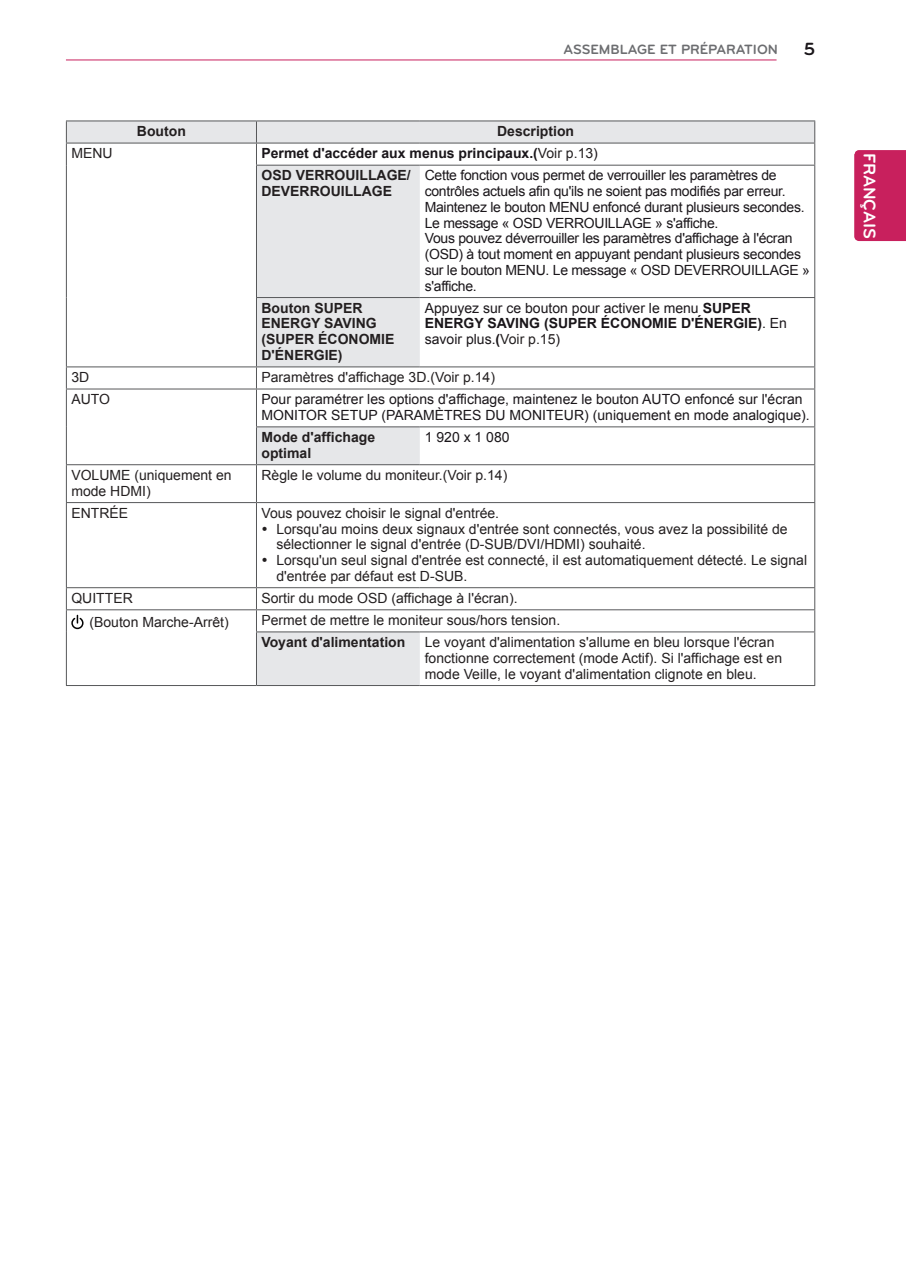
<style>
.page{position:relative;width:906px;height:1278px;background:#fff}
.page>*{position:absolute;margin:0;border:0;box-sizing:border-box;transform-origin:0 0}
.t1{font:700 21px "Bryant LG";color:#fff}
.t2{font:700 18.38px "Bryant LG";color:#1a161a}
.t3{font:700 17.5px "Bryant LG";color:#fff}
.Body{font:14px/15.8px "Arial";color:#231f20}
.Body-2{font:14px/15.8px "Arial";letter-spacing:-.02em;color:#1a161a}
.Body-3{font:14px/15.8px "Arial";color:#1a161a}
.Body-Bullet{font:14px/15.8px "Arial";color:#231f20}
.Body-Bold-Center{font:700 14px/15.8px "Arial";color:#231f20}
.Body-4{font:700 14px "Arial";color:#1a161a}
.t4{font:700 14px "Bryant LG";color:#6c6d70}
.s1{font-weight:400;color:#231f20}
.s2{font-weight:400}
.s3{font-weight:700}
.s4{color:#231f20}
</style>
<div class="page">
<hr style="left:66px;top:60px;width:710px;height:1px;background:#c8205d">
<div style="left:854px;top:150px;width:52px;height:91px;background:#c8205d"></div>
<svg style="left:67px;top:122px;width:747px;height:563px"></svg>
<hr style="left:66px;top:464px;width:190px;height:1px;background:#57585a">
<hr style="left:66px;top:465px;width:1px;height:37px;background:#57585a">
<hr style="left:256px;top:465px;width:1px;height:37px;background:#57585a">
<hr style="left:66px;top:502px;width:190px;height:1px;background:#57585a">
<hr style="left:66px;top:121px;width:190px;height:1px;background:#57585a">
<hr style="left:256px;top:121px;width:164px;height:1px;background:#57585a">
<hr style="left:420px;top:121px;width:395px;height:1px;background:#57585a">
<hr style="left:66px;top:143px;width:190px;height:1px;background:#57585a">
<svg style="left:66px;top:121px;width:1px;height:44px"></svg>
<hr style="left:256px;top:143px;width:164px;height:1px;background:#57585a">
<svg style="left:256px;top:121px;width:1px;height:44px"></svg>
<hr style="left:420px;top:143px;width:395px;height:1px;background:#57585a">
<svg style="left:814px;top:121px;width:1px;height:44px"></svg>
<hr style="left:66px;top:165px;width:1px;height:132px;background:#57585a">
<hr style="left:256px;top:165px;width:164px;height:1px;background:#57585a">
<hr style="left:256px;top:166px;width:1px;height:131px;background:#57585a">
<hr style="left:420px;top:165px;width:395px;height:1px;background:#57585a">
<hr style="left:814px;top:166px;width:1px;height:131px;background:#57585a">
<hr style="left:66px;top:297px;width:1px;height:69px;background:#57585a">
<hr style="left:256px;top:297px;width:164px;height:1px;background:#57585a">
<hr style="left:256px;top:298px;width:1px;height:68px;background:#57585a">
<hr style="left:420px;top:297px;width:395px;height:1px;background:#57585a">
<hr style="left:814px;top:298px;width:1px;height:68px;background:#57585a">
<hr style="left:66px;top:366px;width:190px;height:1px;background:#57585a">
<svg style="left:66px;top:367px;width:1px;height:22px"></svg>
<hr style="left:256px;top:366px;width:164px;height:1px;background:#57585a">
<svg style="left:256px;top:367px;width:1px;height:22px"></svg>
<hr style="left:420px;top:366px;width:395px;height:1px;background:#57585a">
<svg style="left:814px;top:367px;width:1px;height:22px"></svg>
<hr style="left:66px;top:389px;width:190px;height:1px;background:#57585a">
<hr style="left:66px;top:389px;width:1px;height:38px;background:#57585a">
<hr style="left:256px;top:389px;width:164px;height:1px;background:#57585a">
<hr style="left:256px;top:389px;width:1px;height:37px;background:#57585a">
<hr style="left:420px;top:389px;width:395px;height:1px;background:#57585a">
<hr style="left:814px;top:389px;width:1px;height:37px;background:#57585a">
<hr style="left:66px;top:427px;width:1px;height:37px;background:#57585a">
<hr style="left:256px;top:426px;width:164px;height:1px;background:#57585a">
<hr style="left:256px;top:427px;width:1px;height:37px;background:#57585a">
<hr style="left:420px;top:426px;width:395px;height:1px;background:#57585a">
<hr style="left:814px;top:427px;width:1px;height:37px;background:#57585a">
<hr style="left:256px;top:464px;width:164px;height:1px;background:#57585a">
<hr style="left:420px;top:464px;width:395px;height:1px;background:#57585a">
<hr style="left:814px;top:465px;width:1px;height:37px;background:#57585a">
<hr style="left:66px;top:503px;width:1px;height:84px;background:#57585a">
<hr style="left:256px;top:502px;width:164px;height:1px;background:#57585a">
<hr style="left:256px;top:503px;width:1px;height:84px;background:#57585a">
<hr style="left:420px;top:502px;width:395px;height:1px;background:#57585a">
<hr style="left:814px;top:503px;width:1px;height:84px;background:#57585a">
<hr style="left:66px;top:587px;width:190px;height:1px;background:#57585a">
<hr style="left:256px;top:587px;width:164px;height:1px;background:#57585a">
<hr style="left:420px;top:587px;width:395px;height:1px;background:#57585a">
<hr style="left:66px;top:609px;width:190px;height:1px;background:#57585a">
<hr style="left:256px;top:609px;width:164px;height:1px;background:#57585a">
<svg style="left:256px;top:588px;width:1px;height:43px"></svg>
<hr style="left:420px;top:609px;width:395px;height:1px;background:#57585a">
<svg style="left:814px;top:588px;width:1px;height:43px"></svg>
<hr style="left:66px;top:632px;width:1px;height:53px;background:#57585a">
<hr style="left:256px;top:631px;width:164px;height:1px;background:#57585a">
<hr style="left:256px;top:632px;width:1px;height:53px;background:#57585a">
<hr style="left:420px;top:631px;width:395px;height:1px;background:#57585a">
<hr style="left:814px;top:632px;width:1px;height:53px;background:#57585a">
<hr style="left:66px;top:685px;width:190px;height:1px;background:#57585a">
<hr style="left:256px;top:685px;width:164px;height:1px;background:#57585a">
<hr style="left:420px;top:685px;width:395px;height:1px;background:#57585a">
<svg style="left:66px;top:588px;width:18px;height:44px"></svg>
<svg style="left:263px;top:526px;width:4px;height:5px"></svg>
<svg style="left:263px;top:558px;width:4px;height:4px"></svg>
<p class="t4" style="left:563px;top:41px;width:216px">ASSEMBLAGE ET PRÉPARATION</p>
<h2 class="t2" style="left:803px;top:37px;width:13px">5</h2>
<p class="Body-Bold-Center" style="left:137px;top:124px;width:50px">Bouton</p>
<p class="Body-Bold-Center" style="left:497px;top:124px;width:79px">Description</p>
<p class="Body" style="left:71px;top:146px;width:43px">MENU</p>
<p class="Body-4" style="left:261px;top:144px;width:338px">Permet d'accéder aux menus principaux.(<span class="s1">Voir p.13</span><span class="s2">)</span></p>
<p class="Body-Bold-Center" style="left:261px;top:168px;width:151px">OSD VERROUILLAGE/<br>DEVERROUILLAGE</p>
<p class="Body-2" style="left:425px;top:168px;width:362px">Cette fonction vous permet de verrouiller les paramètres de contrôles actuels afin qu'ils ne soient pas modifiés par erreur.</p>
<p class="Body-2" style="left:425px;top:199px;width:381px">Maintenez le bouton MENU enfoncé durant plusieurs secondes.</p>
<p class="Body-2" style="left:425px;top:215px;width:295px">Le message « OSD VERROUILLAGE » s'affiche.</p>
<p class="Body-2" style="left:425px;top:231px;width:386px">Vous pouvez déverrouiller les paramètres d'affichage à l'écran (OSD) à tout moment en appuyant pendant plusieurs secondes sur le bouton MENU. Le message « OSD DEVERROUILLAGE » s'affiche.</p>
<p class="Body-Bold-Center" style="left:261px;top:300px;width:135px">Bouton SUPER<br>ENERGY SAVING (SUPER ÉCONOMIE</p>
<p class="Body-Bold-Center" style="left:261px;top:348px;width:83px">D'ÉNERGIE)</p>
<p class="Body-3" style="left:425px;top:300px;width:364px">Appuyez sur ce bouton pour activer le menu <span class="s3">SUPER<br>ENERGY SAVING (SUPER ÉCONOMIE D'ÉNERGIE)</span>. En savoir plus.<span class="s3">(</span><span class="s4">Voir p.15</span>)</p>
<p class="Body" style="left:71px;top:369px;width:19px">3D</p>
<p class="Body" style="left:261px;top:369px;width:235px">Paramètres d'affichage 3D.(Voir p.14)</p>
<p class="Body" style="left:71px;top:391px;width:40px">AUTO</p>
<p class="Body-3" style="left:261px;top:391px;width:550px">Pour paramétrer les options d'affichage, maintenez le bouton AUTO enfoncé sur l'écran<br>MONITOR SETUP (PARAMÈTRES DU MONITEUR) (uniquement en mode analogique).</p>
<p class="Body-Bold-Center" style="left:261px;top:430px;width:115px">Mode d'affichage optimal</p>
<p class="Body-2" style="left:425px;top:429px;width:86px">1 920 x 1 080</p>
<p class="Body" style="left:71px;top:467px;width:162px">VOLUME (uniquement en mode HDMI)</p>
<p class="Body" style="left:261px;top:467px;width:247px">Règle le volume du moniteur.(Voir p.14)</p>
<p class="Body" style="left:71px;top:505px;width:58px">ENTRÉE</p>
<p class="Body" style="left:261px;top:505px;width:239px">Vous pouvez choisir le signal d'entrée.</p>
<p class="Body-Bullet" style="left:276px;top:521px;width:513px">Lorsqu'au moins deux signaux d'entrée sont connectés, vous avez la possibilité de sélectionner le signal d'entrée (D-SUB/DVI/HDMI) souhaité.</p>
<p class="Body-Bullet" style="left:276px;top:552px;width:532px">Lorsqu'un seul signal d'entrée est connecté, il est automatiquement détecté. Le signal d'entrée par défaut est D-SUB.</p>
<p class="Body" style="left:71px;top:590px;width:63px">QUITTER</p>
<p class="Body" style="left:261px;top:590px;width:258px">Sortir du mode OSD (affichage à l'écran).</p>
<p class="Body" style="left:89px;top:614px;width:141px">(Bouton Marche-Arrêt)</p>
<p class="Body" style="left:261px;top:612px;width:300px">Permet de mettre le moniteur sous/hors tension.</p>
<p class="Body-Bold-Center" style="left:261px;top:635px;width:145px">Voyant d'alimentation</p>
<p class="Body" style="left:425px;top:634px;width:359px">Le voyant d'alimentation s'allume en bleu lorsque l'écran fonctionne correctement (mode Actif). Si l'affichage est en mode Veille, le voyant d'alimentation clignote en bleu.</p>
<p class="t3" style="left:880px;top:153px;width:88px;rotate:90deg">FRANÇAIS</p>
<h1 class="t1" style="left:884px;top:175px;width:43px;rotate:90deg">FRA</h1>
</div>
